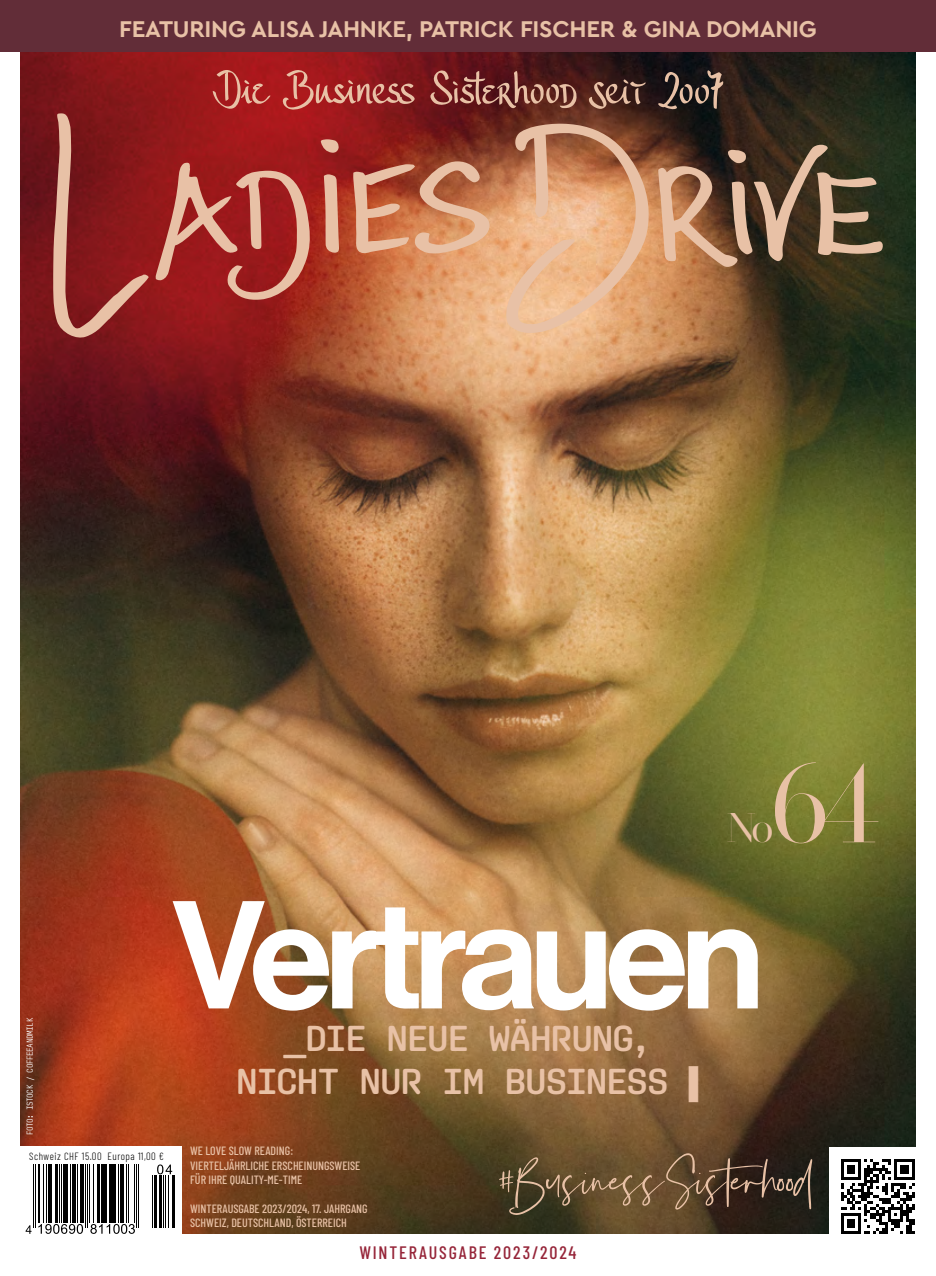
<style>
.page{position:relative;width:936px;height:1276px;background:#fff}
.page>*{position:absolute;margin:0;border:0;box-sizing:border-box;transform-origin:0 0}
.t1{font:150px "N Haas Grotesk DS Pro 65 Md";letter-spacing:-.045em;color:#fff}
.t2{font:112.5px "MADESAONARA2";color:#e8c1a6}
.t3{font:58.5px "Silver South Script";letter-spacing:-.01em;color:#e8c1a6}
.t4{font:41.4px "MADESAONARA2";color:#e8c1a6}
.t5{font:600 36px/43.2px "Aglet Mono";letter-spacing:-.03em;color:#e8c1a6;text-align:center}
.t6{font:700 24px "Cera Pro";letter-spacing:-.01em;color:#e8c1a6}
.t7{font:500 18px "Barlow Condensed";letter-spacing:.105em;color:#962539}
.t8{font:500 12px/14.4px "Barlow Condensed";color:#e8c1a6}
.t9{font:300 10.5px "Barlow Condensed";letter-spacing:.05em;color:#000}
.t10{font:300 8.25px "Input Mono Condensed";letter-spacing:-.06em;color:#fff}
.s1{font-family:"Input Mono Narrow";font-weight:300}
</style>
<div class="page">
<img style="left:21px;top:51px;width:894px;height:1182px">
<svg style="left:320px;top:139px;width:19px;height:14px"></svg>
<svg style="left:53px;top:113px;width:96px;height:225px;background:#943432"></svg>
<svg style="left:505px;top:123px;width:144px;height:210px;background:#daa27a"></svg>
<svg style="left:155px;top:163px;width:155px;height:137px;background:#af453f"></svg>
<svg style="left:324px;top:174px;width:15px;height:79px"></svg>
<svg style="left:353px;top:161px;width:136px;height:93px;background:#cb8462"></svg>
<svg style="left:658px;top:145px;width:225px;height:122px;background:#785e47"></svg>
<div style="left:0;top:0;width:935px;height:51px;background:#622d38"></div>
<div style="left:15px;top:1145px;width:167px;height:116px;background:#fff"></div>
<div style="left:828px;top:1147px;width:98px;height:98px;background:#fff"></div>
<svg style="left:841px;top:1159px;width:73px;height:74px"></svg>
<hr style="left:33px;top:1164px;width:1px;height:64px;background:#000">
<hr style="left:35px;top:1164px;width:1px;height:64px;background:#000">
<hr style="left:38px;top:1164px;width:2px;height:58px;background:#000">
<hr style="left:43px;top:1164px;width:1px;height:58px;background:#000">
<hr style="left:46px;top:1164px;width:1px;height:58px;background:#000">
<hr style="left:49px;top:1164px;width:3px;height:58px;background:#000">
<hr style="left:55px;top:1164px;width:2px;height:58px;background:#000">
<hr style="left:59px;top:1164px;width:1px;height:58px;background:#000">
<hr style="left:61px;top:1164px;width:1px;height:58px;background:#000">
<div style="left:63px;top:1164px;width:5px;height:58px;background:#000"></div>
<hr style="left:70px;top:1164px;width:1px;height:58px;background:#000">
<hr style="left:72px;top:1164px;width:3px;height:58px;background:#000">
<hr style="left:77px;top:1164px;width:1px;height:58px;background:#000">
<hr style="left:80px;top:1164px;width:3px;height:58px;background:#000">
<hr style="left:85px;top:1164px;width:1px;height:64px;background:#000">
<hr style="left:87px;top:1164px;width:1px;height:64px;background:#000">
<hr style="left:89px;top:1164px;width:1px;height:58px;background:#000">
<hr style="left:93px;top:1164px;width:1px;height:58px;background:#000">
<hr style="left:97px;top:1164px;width:2px;height:58px;background:#000">
<hr style="left:102px;top:1164px;width:2px;height:58px;background:#000">
<hr style="left:105px;top:1164px;width:2px;height:58px;background:#000">
<hr style="left:109px;top:1164px;width:2px;height:58px;background:#000">
<hr style="left:113px;top:1164px;width:3px;height:58px;background:#000">
<hr style="left:118px;top:1164px;width:1px;height:58px;background:#000">
<hr style="left:120px;top:1164px;width:4px;height:58px;background:#000">
<hr style="left:126px;top:1164px;width:1px;height:58px;background:#000">
<hr style="left:128px;top:1164px;width:1px;height:58px;background:#000">
<hr style="left:134px;top:1164px;width:1px;height:58px;background:#000">
<hr style="left:136px;top:1164px;width:1px;height:64px;background:#000">
<hr style="left:138px;top:1164px;width:1px;height:64px;background:#000">
<hr style="left:152px;top:1175px;width:1px;height:53px;background:#000">
<hr style="left:154px;top:1175px;width:2px;height:53px;background:#000">
<hr style="left:160px;top:1175px;width:2px;height:53px;background:#000">
<hr style="left:163px;top:1175px;width:1px;height:53px;background:#000">
<hr style="left:165px;top:1175px;width:1px;height:53px;background:#000">
<hr style="left:167px;top:1175px;width:1px;height:53px;background:#000">
<hr style="left:172px;top:1175px;width:2px;height:53px;background:#000">
<svg style="left:38px;top:1224px;width:45px;height:9px"></svg>
<svg style="left:90px;top:1224px;width:45px;height:9px"></svg>
<svg style="left:157px;top:1164px;width:15px;height:10px"></svg>
<svg style="left:26px;top:1225px;width:6px;height:8px"></svg>
<svg style="left:282px;top:70px;width:133px;height:40px;background:#a93c39"></svg>
<svg style="left:430px;top:70px;width:146px;height:38px;background:#7d403b"></svg>
<svg style="left:588px;top:79px;width:58px;height:30px;background:#68463b"></svg>
<svg style="left:653px;top:64px;width:71px;height:47px;background:#3e3330"></svg>
<svg style="left:213px;top:70px;width:57px;height:39px;background:#b43c38"></svg>
<h3 class="t6" style="left:119px;top:13px;width:699px">FEATURING ALISA JAHNKE, PATRICK FISCHER &amp; GINA DOMANIG</h3>
<h2 class="t2" style="left:773px;top:738px;width:104px">64</h2>
<h3 class="t4" style="left:731px;top:804px;width:41px">No</h3>
<p class="t10" style="left:22px;top:1135px;width:119px;rotate:-90deg">FOTO: ISTOCK / COFFEEANDMILK</p>
<h1 class="t1" style="left:172px;top:869px;width:593px">Vertrauen</h1>
<h3 class="t5" style="left:236px;top:1016px;width:465px">_DIE NEUE WÄHRUNG,<br>NICHT NUR IM BUSINESS <span class="s1">▉</span></h3>
<p class="t8" style="left:190px;top:1143px;width:172px">WE LOVE SLOW READING:<br>VIERTELJÄHRLICHE ERSCHEINUNGSWEISE<br>FÜR IHRE QUALITY-ME-TIME</p>
<p class="t8" style="left:190px;top:1200px;width:179px">WINTERAUSGABE 2023/2024, 17. JAHRGANG<br>SCHWEIZ, DEUTSCHLAND, ÖSTERREICH</p>
<h3 class="t7" style="left:359px;top:1240px;width:218px">WINTERAUSGABE 2023/2024</h3>
<p class="t9" style="left:29px;top:1148px;width:136px">Schweiz CHF 15.00 Europa 11,00 €</p>
<h3 class="t3" style="left:498px;top:1145px;width:320px">#BusinessSisterhood</h3>
</div>
